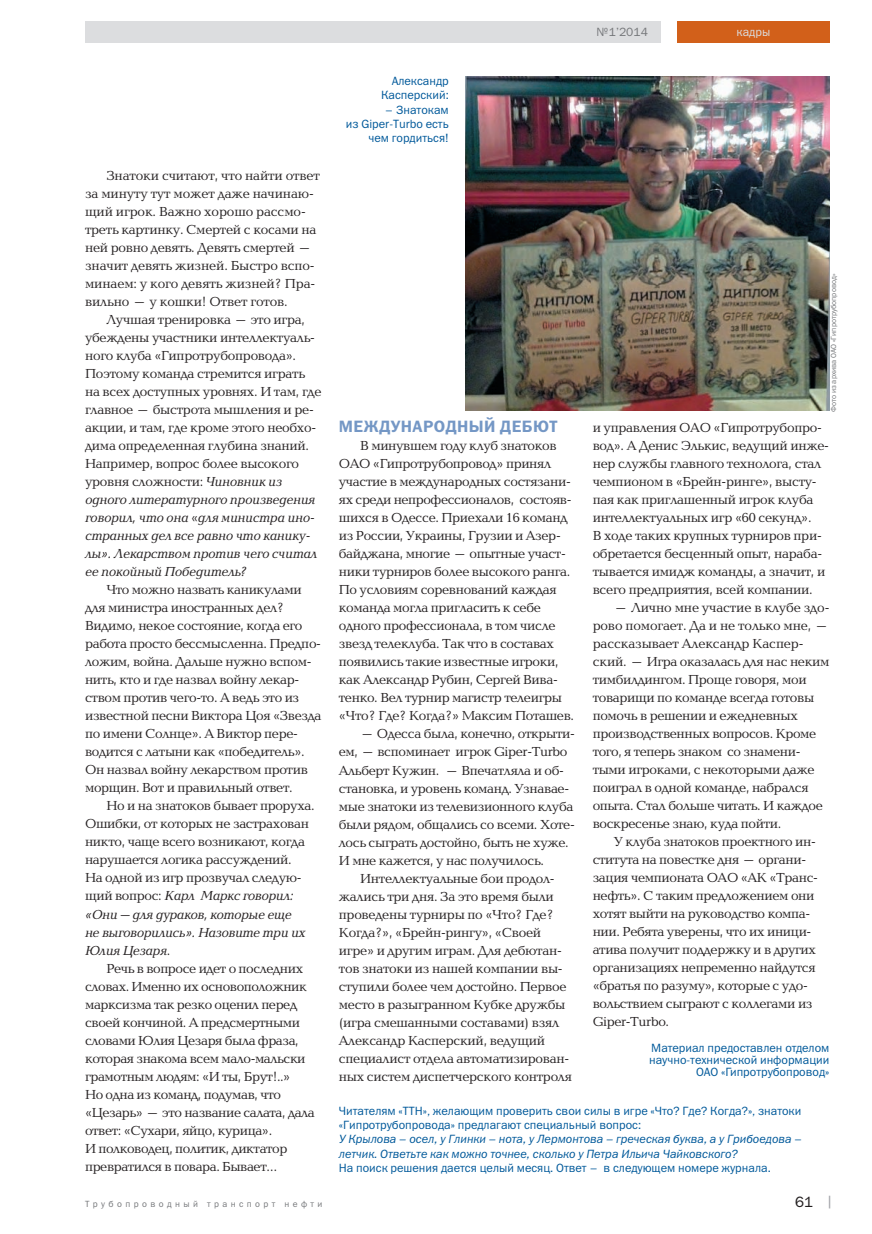
<style>
.page{position:relative;width:872px;height:1234px;background:#fff}
.page>*{position:absolute;margin:0;border:0;box-sizing:border-box;transform-origin:0 0}
.t1{font:16.5px "Franklin Gothic Demi ITC";letter-spacing:.02em;color:#7497c5}
.t2{font:15px "Franklin Gothic Book ITC";color:#231f20}
.t3{font:13.5px/18px "Baltica C";letter-spacing:-.025em;color:#231f20}
.t4{font:12px/14.4px "Franklin Gothic Book ITC";color:#00599a;text-align:right}
.t5{font:italic 12px/14.4px "Franklin Gothic Book ITC";color:#00599a}
.t6{font:12px "Franklin Gothic Book ITC";color:#76787b}
.t7{font:12px "Franklin Gothic Book ITC";color:#dcdddf}
.t8{font:9px "Franklin Gothic Book ITC";letter-spacing:.38em;color:#76787b}
.t9{font:7.5px "Franklin Gothic Book ITC";color:#76787b}
.s1{font-style:italic}
</style>
<div class="page">
<div style="left:677px;top:21px;width:152px;height:22px;background:#d2601a"></div>
<div style="left:85px;top:21px;width:575px;height:22px;background:#dcdddf"></div>
<svg style="left:828px;top:1195px;width:2px;height:13px"></svg>
<img style="left:466px;top:77px;width:363px;height:333px">
<p class="t3" style="left:85px;top:167px;width:236px;text-indent:21px">Знатоки считают, что найти ответ за минуту тут может даже начинаю&shy;щий игрок. Важно хорошо рассмо&shy;треть картинку. Смертей с косами на ней ровно девять. Девять смертей – значит девять жизней. Быстро вспо&shy;минаем: у кого девять жизней? Пра&shy;вильно – у кошки! Ответ готов.</p>
<p class="t3" style="left:85px;top:311px;width:238px;text-indent:21px">Лучшая тренировка – это игра, убеждены участники интеллектуаль&shy;ного клуба «Гипротрубопровода».<br>Поэтому команда стремится играть на всех доступных уровнях. И там, где главное – быстрота мышления и ре&shy;акции, и там, где кроме этого необхо&shy;дима определенная глубина знаний.<br>Например, вопрос более высокого уровня сложности: <span class="s1">Чиновник из одного литературного произведения говорил, что она</span> «<span class="s1">для министра ино&shy;странных дел все равно что канику&shy;лы». Лекарством против чего считал ее покойный Победитель?</span></p>
<p class="t3" style="left:85px;top:581px;width:238px;text-indent:21px">Что можно назвать каникулами для министра иностранных дел?<br>Видимо, некое состояние, когда его работа просто бессмысленна. Предпо&shy;ложим, война. Дальше нужно вспом&shy;нить, кто и где назвал войну лекар&shy;ством против чего-то. А ведь это из известной песни Виктора Цоя «Звезда по имени Солнце». А Виктор пере&shy;водится с латыни как «победитель».<br>Он назвал войну лекарством против морщин. Вот и правильный ответ.</p>
<p class="t3" style="left:85px;top:797px;width:231px;text-indent:21px">Но и на знатоков бывает проруха.<br>Ошибки, от которых не застрахован никто, чаще всего возникают, когда нарушается логика рассуждений.<br>На одной из игр прозвучал следую&shy;щий вопрос: <span class="s1">Карл Маркс говорил: «Они – для дураков, которые еще<br>не выговорились». Назовите три их<br>Юлия Цезаря</span>.</p>
<p class="t3" style="left:85px;top:959px;width:231px;text-indent:21px">Речь в вопросе идет о последних словах. Именно их основоположник марксизма так резко оценил перед своей кончиной. А предсмертными словами Юлия Цезаря была фраза, которая знакома всем мало-мальски грамотным людям: «И ты, Брут!..»<br>Но одна из команд, подумав, что «Цезарь» – это название салата, дала ответ: «Сухари, яйцо, курица».<br>И полководец, политик, диктатор превратился в повара. Бывает…</p>
<p class="t4" style="left:381px;top:73px;width:69px">Александр<br>Касперский:</p>
<p class="t4" style="left:346px;top:102px;width:104px">– Знатокам<br>из Giper-Turbo есть чем гордиться!</p>
<p class="t6" style="left:596px;top:24px;width:53px">№1’2014</p>
<p class="t7" style="left:736px;top:24px;width:35px">кадры</p>
<p class="t9" style="left:829px;top:412px;width:140px;rotate:-90deg">Фото из архива ОАО «Гипротрубопровод»</p>
<p class="t1" style="left:339px;top:416px;width:220px">МЕЖДУНАРОДНЫЙ ДЕБЮТ</p>
<p class="t3" style="left:339px;top:437px;width:237px;text-indent:21px">В минувшем году клуб знатоков ОАО «Гипротрубопровод» принял участие в международных состязани&shy;ях среди непрофессионалов, состояв&shy;шихся в Одессе. Приехали 16 команд из России, Украины, Грузии и Азер&shy;байджана, многие – опытные участ&shy;ники турниров более высокого ранга.<br>По условиям соревнований каждая команда могла пригласить к себе одного профессионала, в том числе звезд телеклуба. Так что в составах появились такие известные игроки, как Александр Рубин, Сергей Вива&shy;тенко. Вел турнир магистр телеигры «Что? Где? Когда?» Максим Поташев.</p>
<p class="t3" style="left:339px;top:725px;width:237px;text-indent:21px">– Одесса была, конечно, открыти&shy;ем, – вспоминает игрок Giper-Turbo Альберт Кужин. – Впечатляла и об&shy;становка, и уровень команд. Узнавае&shy;мые знатоки из телевизионного клуба были рядом, общались со всеми. Хоте&shy;лось сыграть достойно, быть не хуже.<br>И мне кажется, у нас получилось.</p>
<p class="t3" style="left:339px;top:869px;width:235px;text-indent:21px">Интеллектуальные бои продол&shy;жались три дня. За это время были проведены турниры по «Что? Где?<br>Когда?», «Брейн-рингу», «Своей игре» и другим играм. Для дебютан&shy;тов знатоки из нашей компании вы&shy;ступили более чем достойно. Первое место в разыгранном Кубке дружбы (игра смешанными составами) взял Александр Касперский, ведущий специалист отдела автоматизирован&shy;ных систем диспетчерского контроля</p>
<p class="t3" style="left:592px;top:419px;width:238px">и управления ОАО «Гипротрубопро&shy;вод». А Денис Элькис, ведущий инже&shy;нер службы главного технолога, стал чемпионом в «Брейн-ринге», высту&shy;пая как приглашенный игрок клуба интеллектуальных игр «60 секунд».<br>В ходе таких крупных турниров при&shy;обретается бесценный опыт, нараба&shy;тывается имидж команды, а значит, и всего предприятия, всей компании.</p>
<p class="t3" style="left:592px;top:599px;width:238px;text-indent:21px">– Лично мне участие в клубе здо&shy;рово помогает. Да и не только мне, – рассказывает Александр Каспер&shy;ский. – Игра оказалась для нас неким тимбилдингом. Проще говоря, мои товарищи по команде всегда готовы помочь в решении и ежедневных производственных вопросов. Кроме того, я теперь знаком со знамени&shy;тыми игроками, с некоторыми даже поиграл в одной команде, набрался опыта. Стал больше читать. И каждое воскресенье знаю, куда пойти.</p>
<p class="t3" style="left:592px;top:833px;width:227px;text-indent:21px">У клуба знатоков проектного ин&shy;ститута на повестке дня – органи&shy;зация чемпионата ОАО «АК «Транс&shy;нефть». С таким предложением они хотят выйти на руководство компа&shy;нии. Ребята уверены, что их иници&shy;атива получит поддержку и в других организациях непременно найдутся «братья по разуму», которые с удо&shy;вольствием сыграют с коллегами из<br>Giper-Turbo.</p>
<p class="t4" style="left:649px;top:1040px;width:182px;line-height:12px">Материал предоставлен отделом научно-технической информации<br>ОАО «Гипротрубопровод»</p>
<p class="t4" style="left:339px;top:1102px;width:464px;text-align:left">Читателям «ТТН», желающим проверить свои силы в игре «Что? Где? Когда?», знатоки «Гипротрубопровода» предлагают специальный вопрос:</p>
<p class="t5" style="left:339px;top:1132px;width:464px">У Крылова – осел, у Глинки – нота, у Лермонтова – греческая буква, а у Грибоедова – летчик. Ответьте как можно точнее, сколько у Петра Ильича Чайковского?</p>
<p class="t4" style="left:339px;top:1160px;width:433px">На поиск решения дается целый месяц. Ответ – в следующем номере журнала.</p>
<p class="t8" style="left:85px;top:1197px;width:239px">Трубопроводный транспорт нефти</p>
<p class="t2" style="left:795px;top:1191px;width:19px">61</p>
</div>
